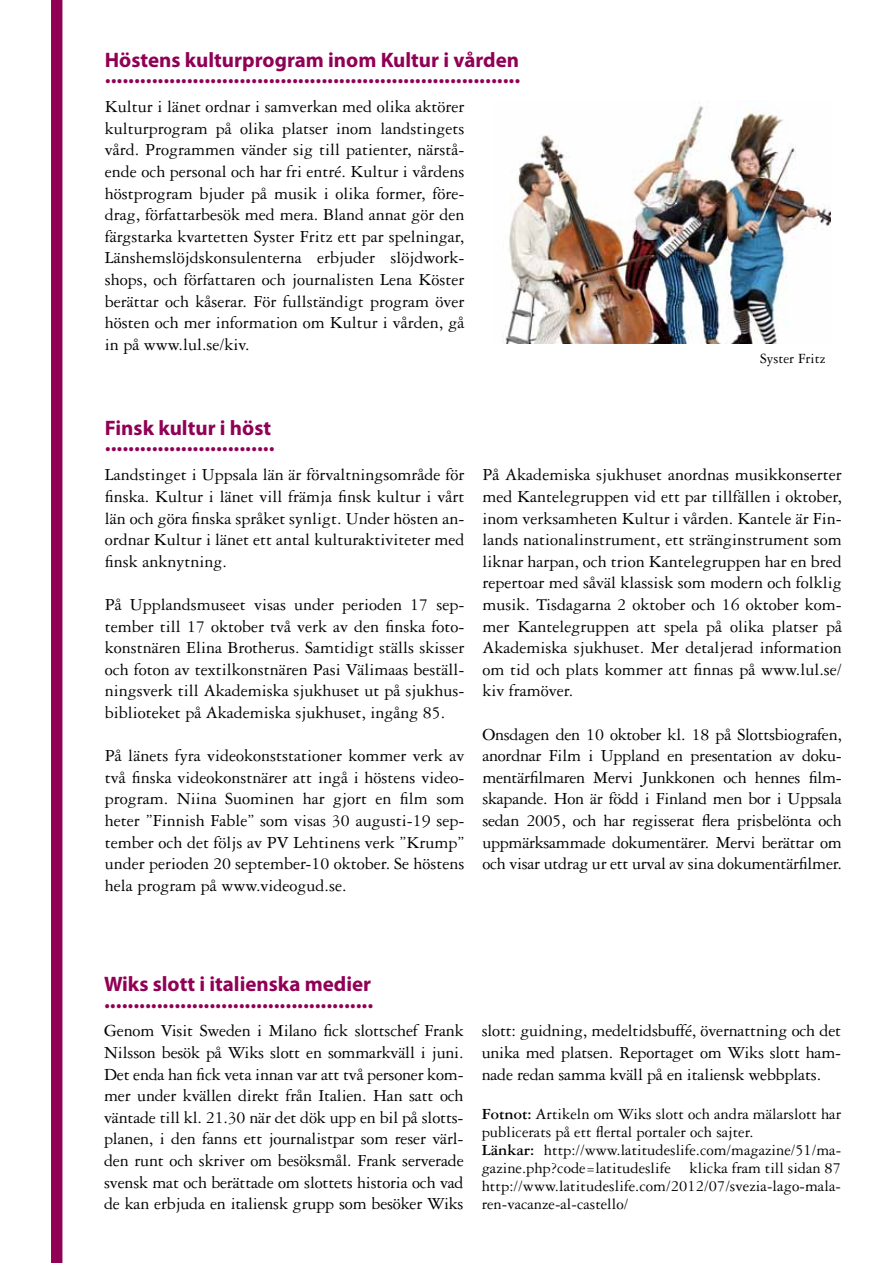
<style>
.page{position:relative;width:893px;height:1263px;background:#fff}
.page>*{position:absolute;margin:0;border:0;box-sizing:border-box;transform-origin:0 0}
.t1{font:700 22.5px "Myriad Pro";color:#900055}
.t2{font:700 21px "Myriad Pro";color:#900055}
.t3{font:18px/21.6px "Garamond 3 LT Std";color:#000;text-align:justify}
.t4{font:16.5px/18px "Garamond 3 LT Std";color:#000}
.t5{font:15px "Garamond 3 LT Std";color:#000}
.s1{font-weight:700}
</style>
<div class="page">
<div style="left:51px;top:0;width:11px;height:1263px;background:#900055"></div>
<img style="left:502px;top:106px;width:328px;height:238px">
<p class="t2" style="left:105px;top:46px;width:416px">Höstens kulturprogram inom Kultur i vården</p>
<p class="t1" style="left:105px;top:61px;width:417px">.......................................................................</p>
<p class="t3" style="left:105px;top:96px;width:361px">Kultur i länet ordnar i samverkan med olika aktörer kulturprogram på olika platser inom landstingets vård. Programmen vänder sig till patienter, närstå&shy;ende och personal och har fri entré. Kultur i vårdens höstprogram bjuder på musik i olika former, före&shy;drag, författarbesök med mera. Bland annat gör den färgstarka kvartetten Syster Fritz ett par spelningar, Länshemslöjdskonsulenterna erbjuder slöjdwork&shy;shops, och författaren och journalisten Lena Köster berättar och kåserar. För fullständigt program över hösten och mer information om Kultur i vården, gå in på www.lul.se/kiv.</p>
<p class="t5" style="left:760px;top:350px;width:67px">Syster Fritz</p>
<p class="t2" style="left:105px;top:414px;width:168px">Finsk kultur i höst</p>
<p class="t1" style="left:105px;top:429px;width:171px">.............................</p>
<p class="t3" style="left:105px;top:464px;width:361px">Landstinget i Uppsala län är förvaltningsområde för finska. Kultur i länet vill främja finsk kultur i vårt län och göra finska språket synligt. Under hösten an&shy;ordnar Kultur i länet ett antal kulturaktiviteter med finsk anknytning.</p>
<p class="t3" style="left:105px;top:594px;width:361px">På Upplandsmuseet visas under perioden 17 sep&shy;tember till 17 oktober två verk av den finska foto&shy;konstnären Elina Brotherus. Samtidigt ställs skisser och foton av textilkonstnären Pasi Välimaas beställ&shy;ningsverk till Akademiska sjukhuset ut på sjukhus&shy;biblioteket på Akademiska sjukhuset, ingång 85.</p>
<p class="t3" style="left:105px;top:745px;width:361px">På länets fyra videokonststationer kommer verk av två finska videokonstnärer att ingå i höstens video&shy;program. Niina Suominen har gjort en film som heter ”Finnish Fable” som visas 30 augusti-19 sep&shy;tember och det följs av PV Lehtinens verk ”Krump” under perioden 20 september-10 oktober. Se höstens hela program på www.videogud.se.</p>
<p class="t3" style="left:482px;top:464px;width:361px">På Akademiska sjukhuset anordnas musikkonserter med Kantelegruppen vid ett par tillfällen i oktober, inom verksamheten Kultur i vården. Kantele är Fin&shy;lands nationalinstrument, ett stränginstrument som liknar harpan, och trion Kantelegruppen har en bred repertoar med såväl klassisk som modern och folklig musik. Tisdagarna 2 oktober och 16 oktober kom&shy;mer Kantelegruppen att spela på olika platser på Akademiska sjukhuset. Mer detaljerad information om tid och plats kommer att finnas på www.lul.se/ kiv framöver.</p>
<p class="t3" style="left:482px;top:723px;width:361px">Onsdagen den 10 oktober kl. 18 på Slottsbiografen, anordnar Film i Uppland en presentation av doku&shy;mentärfilmaren Mervi Junkkonen och hennes film&shy;skapande. Hon är född i Finland men bor i Uppsala sedan 2005, och har regisserat flera prisbelönta och uppmärksammade dokumentärer. Mervi berättar om och visar utdrag ur ett urval av sina dokumentärfilmer.</p>
<p class="t2" style="left:104px;top:970px;width:269px">Wiks slott i italienska medier</p>
<p class="t1" style="left:104px;top:985px;width:271px">..............................................</p>
<p class="t3" style="left:104px;top:1020px;width:361px">Genom Visit Sweden i Milano fick slottschef Frank Nilsson besök på Wiks slott en sommarkväll i juni.<br>Det enda han fick veta innan var att två personer kom&shy;mer under kvällen direkt från Italien. Han satt och väntade till kl. 21.30 när det dök upp en bil på slotts&shy;planen, i den fanns ett journalistpar som reser värl&shy;den runt och skriver om besöksmål. Frank serverade svensk mat och berättade om slottets historia och vad de kan erbjuda en italiensk grupp som besöker Wiks</p>
<p class="t3" style="left:482px;top:1020px;width:361px">slott: guidning, medeltidsbuffé, övernattning och det unika med platsen. Reportaget om Wiks slott ham&shy;nade redan samma kväll på en italiensk webbplats.</p>
<p class="t4" style="left:482px;top:1105px;width:361px"><span class="s1">Fotnot:</span> Artikeln om Wiks slott och andra mälarslott har publicerats på ett flertal portaler och sajter.<br><span class="s1">Länkar:</span> http://www.latitudeslife.com/magazine/51/ma&shy;gazine.php?code=latitudeslife klicka fram till sidan 87 http://www.latitudeslife.com/2012/07/svezia-lago-mala&shy;ren-vacanze-al-castello/</p>
</div>
